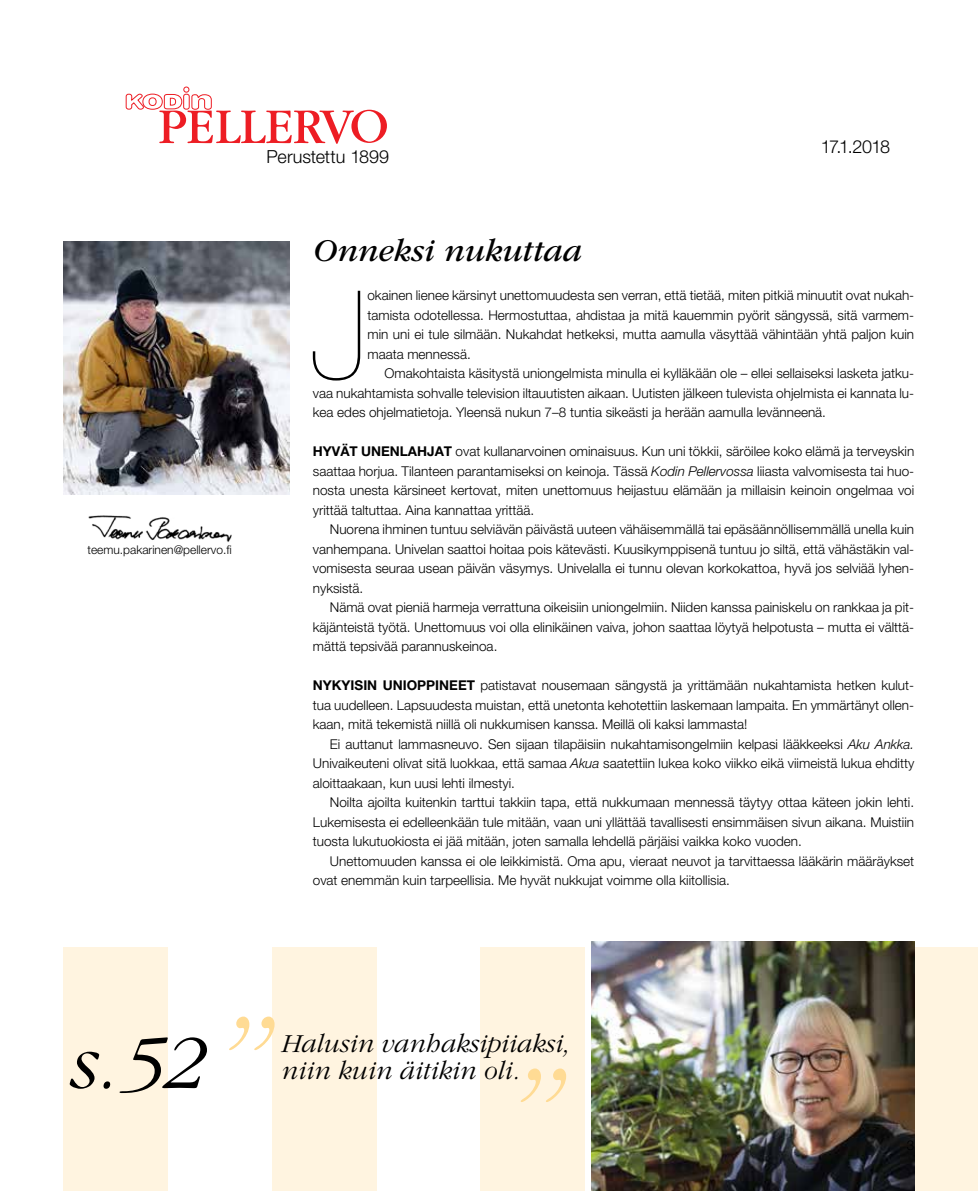
<style>
.page{position:relative;width:978px;height:1191px;background:#fff}
.page>*{position:absolute;margin:0;border:0;box-sizing:border-box;transform-origin:0 0}
.t1{font:italic 300 149.1px "ITC Garamond Std";color:#ffdb94}
.t2{font:200 122.7px "Helvetica Neue LT Std";color:#000}
.t3{font:italic 300 78.9px "ITC Garamond Std";color:#000}
.t4{font:italic 33px "ITC Garamond Std";letter-spacing:-.005em;color:#000}
.t5{font:italic 300 27px/27px "ITC Garamond Std";color:#000}
.t6{font:300 18px "Helvetica Neue LT Std";letter-spacing:-.01em;color:#000}
.t7{font:300 13.5px/19.5px "Helvetica Neue LT Std";color:#000;text-align:justify}
.t8{font:300 12px "Helvetica Neue LT Std";color:#000}
.s1{font-weight:700}
.s2{font-style:italic}
</style>
<div class="page">
<div style="left:64px;top:947px;width:104px;height:244px;background:#fff4e0"></div>
<div style="left:272px;top:947px;width:104px;height:244px;background:#fff4e0"></div>
<div style="left:480px;top:947px;width:105px;height:244px;background:#fff4e0"></div>
<div style="left:897px;top:947px;width:81px;height:244px;background:#fff4e0"></div>
<svg style="left:126px;top:87px;width:261px;height:57px"></svg>
<img style="left:64px;top:241px;width:225px;height:253px">
<img style="left:591px;top:941px;width:323px;height:250px">
<img style="left:88px;top:515px;width:144px;height:27px">
<p class="t8" style="left:87px;top:542px;width:146px">teemu.pakarinen@pellervo.fi</p>
<h3 class="t6" style="left:267px;top:145px;width:124px">Perustettu 1899</h3>
<h3 class="t6" style="left:821px;top:136px;width:71px">17.1.2018</h3>
<h3 class="t4" style="left:313px;top:233px;width:271px">Onneksi nukuttaa</h3>
<h2 class="t2" style="left:311px;top:264px;width:58px">J</h2>
<p class="t7" style="left:367px;top:285px;width:548px">okainen lienee kärsinyt unettomuudesta sen verran, että tietää, miten pitkiä minuutit ovat nukah&shy;tamista odotellessa. Hermostuttaa, ahdistaa ja mitä kauemmin pyörit sängyssä, sitä varmem&shy;min uni ei tule silmään. Nukahdat hetkeksi, mutta aamulla väsyttää vähintään yhtä paljon kuin maata mennessä.</p>
<p class="t7" style="left:313px;top:363px;width:603px;text-indent:72px">Omakohtaista käsitystä uniongelmista minulla ei kylläkään ole – ellei sellaiseksi lasketa jatku&shy;vaa nukahtamista sohvalle television iltauutisten aikaan. Uutisten jälkeen tulevista ohjelmista ei kannata lu&shy;kea edes ohjelmatietoja. Yleensä nukun 7–8 tuntia sikeästi ja herään aamulla levänneenä.</p>
<p class="t7" style="left:313px;top:441px;width:603px"><span class="s1">HYVÄT UNENLAHJAT</span> ovat kullanarvoinen ominaisuus. Kun uni tökkii, säröilee koko elämä ja terveyskin saattaa horjua. Tilanteen parantamiseksi on keinoja. Tässä <span class="s2">Kodin Pellervossa</span> liiasta valvomisesta tai huo&shy;nosta unesta kärsineet kertovat, miten unettomuus heijastuu elämään ja millaisin keinoin ongelmaa voi yrittää taltuttaa. Aina kannattaa yrittää.</p>
<p class="t7" style="left:313px;top:519px;width:603px;text-indent:17px">Nuorena ihminen tuntuu selviävän päivästä uuteen vähäisemmällä tai epäsäännöllisemmällä unella kuin vanhempana. Univelan saattoi hoitaa pois kätevästi. Kuusikymppisenä tuntuu jo siltä, että vähästäkin val&shy;vomisesta seuraa usean päivän väsymys. Univelalla ei tunnu olevan korkokattoa, hyvä jos selviää lyhen&shy;nyksistä.</p>
<p class="t7" style="left:313px;top:597px;width:603px;text-indent:17px">Nämä ovat pieniä harmeja verrattuna oikeisiin uniongelmiin. Niiden kanssa painiskelu on rankkaa ja pit&shy;käjänteistä työtä. Unettomuus voi olla elinikäinen vaiva, johon saattaa löytyä helpotusta – mutta ei välttä&shy;mättä tepsivää parannuskeinoa.</p>
<p class="t7" style="left:313px;top:675px;width:603px"><span class="s1">NYKYISIN UNIOPPINEET</span> patistavat nousemaan sängystä ja yrittämään nukahtamista hetken kulut&shy;tua uudelleen. Lapsuudesta muistan, että unetonta kehotettiin laskemaan lampaita. En ymmärtänyt ollen&shy;kaan, mitä tekemistä niillä oli nukkumisen kanssa. Meillä oli kaksi lammasta!</p>
<p class="t7" style="left:313px;top:734px;width:603px;text-indent:17px">Ei auttanut lammasneuvo. Sen sijaan tilapäisiin nukahtamisongelmiin kelpasi lääkkeeksi <span class="s2">Aku Ankka.<br></span>Univaikeuteni olivat sitä luokkaa, että samaa <span class="s2">Akua</span> saatettiin lukea koko viikko eikä viimeistä lukua ehditty aloittaakaan, kun uusi lehti ilmestyi.</p>
<p class="t7" style="left:313px;top:792px;width:603px;text-indent:17px">Noilta ajoilta kuitenkin tarttui takkiin tapa, että nukkumaan mennessä täytyy ottaa käteen jokin lehti.<br>Lukemisesta ei edelleenkään tule mitään, vaan uni yllättää tavallisesti ensimmäisen sivun aikana. Muistiin tuosta lukutuokiosta ei jää mitään, joten samalla lehdellä pärjäisi vaikka koko vuoden.</p>
<p class="t7" style="left:313px;top:851px;width:603px;text-indent:17px">Unettomuuden kanssa ei ole leikkimistä. Oma apu, vieraat neuvot ja tarvittaessa lääkärin määräykset ovat enemmän kuin tarpeellisia. Me hyvät nukkujat voimme olla kiitollisia.</p>
<h3 class="t3" style="left:70px;top:1020px;width:137px">s.52</h3>
<h1 class="t1" style="left:206px;top:983px;width:63px">”</h1>
<h3 class="t5" style="left:282px;top:1029px;width:290px">Halusin vanhaksipiiaksi, niin kuin äitikin oli.</h3>
<h1 class="t1" style="left:497px;top:1035px;width:63px">”</h1>
</div>
